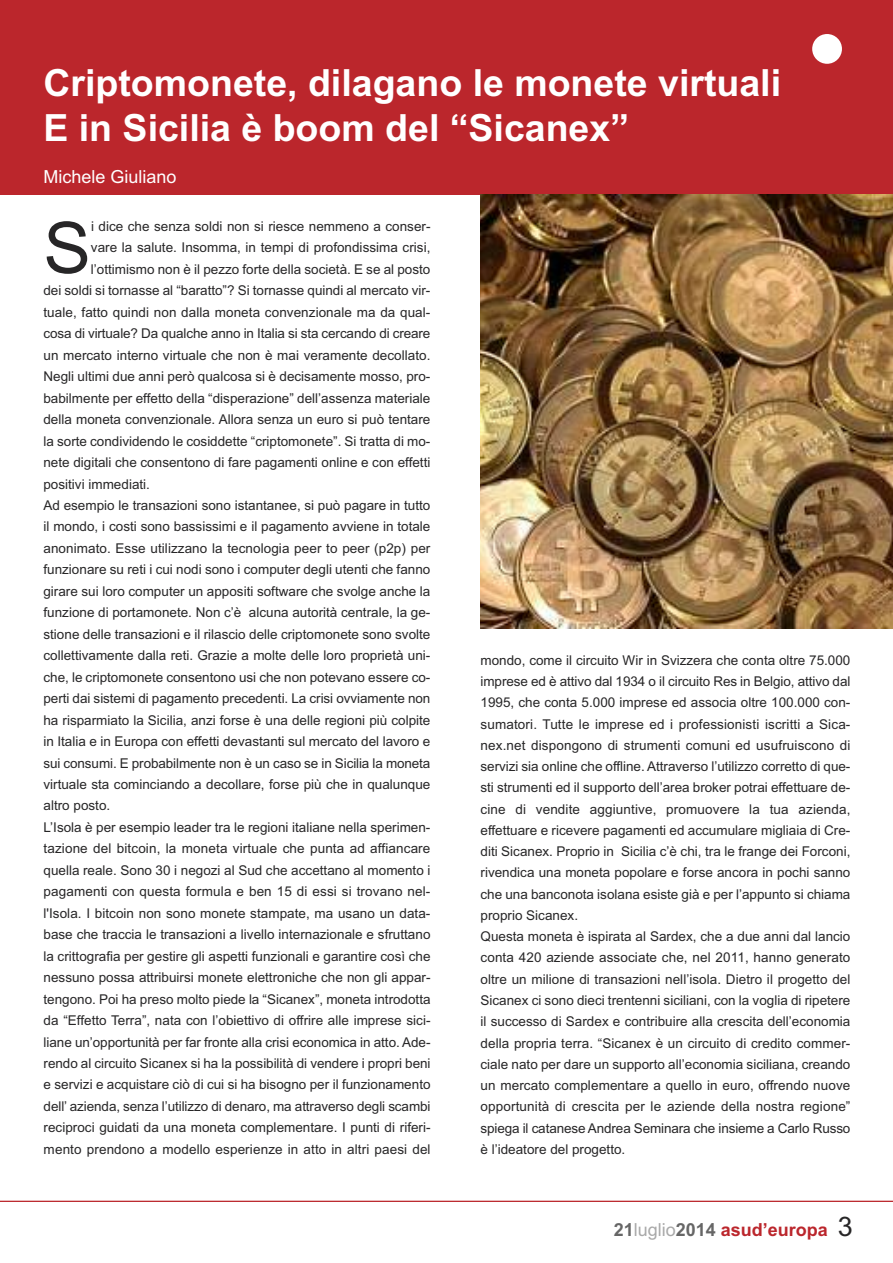
<style>
.page{position:relative;width:893px;height:1263px;background:#fff}
.page>*{position:absolute;margin:0;border:0;box-sizing:border-box;transform-origin:0 0}
.t1{font:71.1px "Arial";color:#272627}
.t2{font:700 37.5px/45px "Arial";color:#fff}
.t3{font:700 18px "Arial";color:#bb262c}
.t4{font:18px "Arial";color:#fff}
.t5{font:13.5px/21.3px "Arial";color:#272627}
.s1{color:#666}
.s2{font-weight:400;color:#a9a9a9}
.s3{font-weight:400;font-size:27px;color:#272627}
</style>
<div class="page">
<div style="left:0;top:0;width:893px;height:194px;background:#bb262c"></div>
<div style="left:812px;top:34px;width:30px;height:30px;background:#fff;border-radius:50%"></div>
<img style="left:480px;top:195px;width:413px;height:433px">
<hr style="left:0;top:1201px;width:893px;height:1px;background:#bb262c">
<p class="t2" style="left:43px;top:60px;width:739px">Criptomonete, dilagano le monete virtuali<br>E in Sicilia è boom del “Sicanex”</p>
<p class="t4" style="left:43px;top:167px;width:135px">Michele Giuliano</p>
<p class="t1" style="left:43px;top:207px;width:49px">S</p>
<p class="t5" style="left:91px;top:216px;width:341px">i dice che senza soldi non si riesce nemmeno a conser-</p>
<p class="t5" style="left:91px;top:237px;width:341px">vare la salute. Insomma, in tempi di profondissima crisi,</p>
<p class="t5" style="left:91px;top:259px;width:341px">l’ottimismo non è il pezzo forte della società. E se al posto</p>
<p class="t5" style="left:43px;top:280px;width:388px">dei soldi si tornasse al “baratto”? Si tornasse quindi al mercato vir-</p>
<p class="t5" style="left:43px;top:301px;width:388px">tuale, fatto quindi non dalla moneta convenzionale ma da qual-</p>
<p class="t5" style="left:43px;top:323px;width:388px">cosa di virtuale? Da qualche anno in Italia si sta cercando di creare</p>
<p class="t5" style="left:43px;top:344px;width:388px">un mercato interno virtuale che non è mai veramente decollato.</p>
<p class="t5" style="left:43px;top:366px;width:388px">Negli ultimi due anni però qualcosa si è decisamente mosso, pro-</p>
<p class="t5" style="left:43px;top:387px;width:388px">babilmente per effetto della “disperazione” dell’assenza materiale</p>
<p class="t5" style="left:43px;top:409px;width:388px">della moneta convenzionale. Allora senza un euro si può tentare</p>
<p class="t5" style="left:43px;top:430px;width:388px">la sorte condividendo le cosiddette “criptomonete”. Si tratta di mo-</p>
<p class="t5" style="left:43px;top:452px;width:388px">nete digitali che consentono di fare pagamenti online e con effetti</p>
<p class="t5" style="left:43px;top:473px;width:108px">positivi immediati.</p>
<p class="t5" style="left:43px;top:495px;width:388px">Ad esempio le transazioni sono istantanee, si può pagare in tutto</p>
<p class="t5" style="left:43px;top:516px;width:388px">il mondo, i costi sono bassissimi e il pagamento avviene in totale</p>
<p class="t5" style="left:43px;top:538px;width:388px">anonimato. Esse utilizzano la tecnologia peer to peer (p2p) per</p>
<p class="t5" style="left:43px;top:559px;width:388px">funzionare su reti i cui nodi sono i computer degli utenti che fanno</p>
<p class="t5" style="left:43px;top:580px;width:388px">girare sui loro computer un appositi software che svolge anche la</p>
<p class="t5" style="left:43px;top:602px;width:388px">funzione di portamonete. Non c’è alcuna autorità centrale, la ge-</p>
<p class="t5" style="left:43px;top:623px;width:388px">stione delle transazioni e il rilascio delle criptomonete sono svolte</p>
<p class="t5" style="left:43px;top:645px;width:388px">collettivamente dalla reti. Grazie a molte delle loro proprietà uni-</p>
<p class="t5" style="left:43px;top:666px;width:388px">che, le criptomonete consentono usi che non potevano essere co-</p>
<p class="t5" style="left:43px;top:688px;width:388px">perti dai sistemi di pagamento precedenti. La crisi ovviamente non</p>
<p class="t5" style="left:43px;top:709px;width:388px">ha risparmiato la Sicilia, anzi forse è una delle regioni più colpite</p>
<p class="t5" style="left:43px;top:731px;width:388px">in Italia e in Europa con effetti devastanti sul mercato del lavoro e</p>
<p class="t5" style="left:43px;top:752px;width:388px">sui consumi. E probabilmente non è un caso se in Sicilia la moneta</p>
<p class="t5" style="left:43px;top:774px;width:388px">virtuale sta cominciando a decollare, forse più che in qualunque</p>
<p class="t5" style="left:43px;top:795px;width:68px">altro posto.</p>
<p class="t5" style="left:43px;top:816px;width:388px">L’Isola è per esempio leader tra le regioni italiane nella sperimen-</p>
<p class="t5" style="left:43px;top:838px;width:388px">tazione del bitcoin, la moneta virtuale che punta ad affiancare</p>
<p class="t5" style="left:43px;top:859px;width:388px">quella reale. Sono 30 i negozi al Sud che accettano al momento i</p>
<p class="t5" style="left:43px;top:881px;width:388px">pagamenti con questa formula e ben 15 di essi si trovano nel-</p>
<p class="t5" style="left:44px;top:902px;width:388px">l'Isola. I bitcoin non sono monete stampate, ma usano un data-</p>
<p class="t5" style="left:44px;top:924px;width:388px">base che traccia le transazioni a livello internazionale e sfruttano</p>
<p class="t5" style="left:44px;top:945px;width:388px">la crittografia per gestire gli aspetti funzionali e garantire così che</p>
<p class="t5" style="left:44px;top:967px;width:388px">nessuno possa attribuirsi monete elettroniche che non gli appar-</p>
<p class="t5" style="left:44px;top:988px;width:388px">tengono. Poi ha preso molto piede la “Sicanex”, moneta introdotta</p>
<p class="t5" style="left:44px;top:1010px;width:388px">da “Effetto Terra”, nata con l’obiettivo di offrire alle imprese sici-</p>
<p class="t5" style="left:44px;top:1031px;width:388px">liane un’opportunità per far fronte alla crisi economica in atto. Ade-</p>
<p class="t5" style="left:44px;top:1053px;width:388px">rendo al circuito Sicanex si ha la possibilità di vendere i propri beni</p>
<p class="t5" style="left:44px;top:1074px;width:388px">e servizi e acquistare ciò di cui si ha bisogno per il funzionamento</p>
<p class="t5" style="left:44px;top:1095px;width:388px">dell’ azienda, senza l’utilizzo di denaro, ma attraverso degli scambi</p>
<p class="t5" style="left:44px;top:1117px;width:388px">reciproci guidati da una moneta complementare. I punti di riferi-</p>
<p class="t5" style="left:44px;top:1138px;width:388px">mento prendono a modello esperienze in atto in altri paesi del</p>
<p class="t5" style="left:480px;top:649px;width:371px">mondo, come il circuito Wir in Svizzera che conta oltre 75.000 imprese ed è attivo dal 1934 o il circuito Res in Belgio, attivo dal 1995, che conta 5.000 imprese ed associa oltre 100.000 con&shy;sumatori. Tutte le imprese ed i professionisti iscritti a Sica&shy;nex.net dispongono di strumenti comuni ed usufruiscono di servizi sia online che offline. Attraverso l’utilizzo corretto di que&shy;sti strumenti ed il supporto dell’area broker potrai effettuare de&shy;cine di vendite aggiuntive, promuovere la tua azienda, effettuare e ricevere pagamenti ed accumulare migliaia di Cre&shy;diti Sicanex. Proprio in Sicilia c’è chi, tra le frange dei Forconi, rivendica una moneta popolare e forse ancora in pochi sanno che una banconota isolana esiste già e per l’appunto si chiama proprio Sicanex.<br>Questa moneta è ispirata al Sardex, che a due anni dal lancio conta 420 aziende associate che, nel 2011, hanno generato oltre un milione di transazioni nell’isola. Dietro il progetto del Sicanex ci sono dieci trentenni siciliani, con la voglia di ripetere il successo di Sardex e contribuire alla crescita dell’economia della propria terra. “Sicanex è un circuito di credito commer&shy;ciale nato per dare un supporto all’economia siciliana, creando un mercato complementare a quello in euro, offrendo nuove opportunità di crescita per le aziende della nostra regione” spiega il catanese Andrea Seminara che insieme a Carlo Russo è l’ideatore del progetto.</p>
<p class="t3" style="left:614px;top:1219px;width:241px"><span class="s1">21</span><span class="s2">luglio</span><span class="s1">2014</span> asud’europa <span class="s3">3</span></p>
</div>
